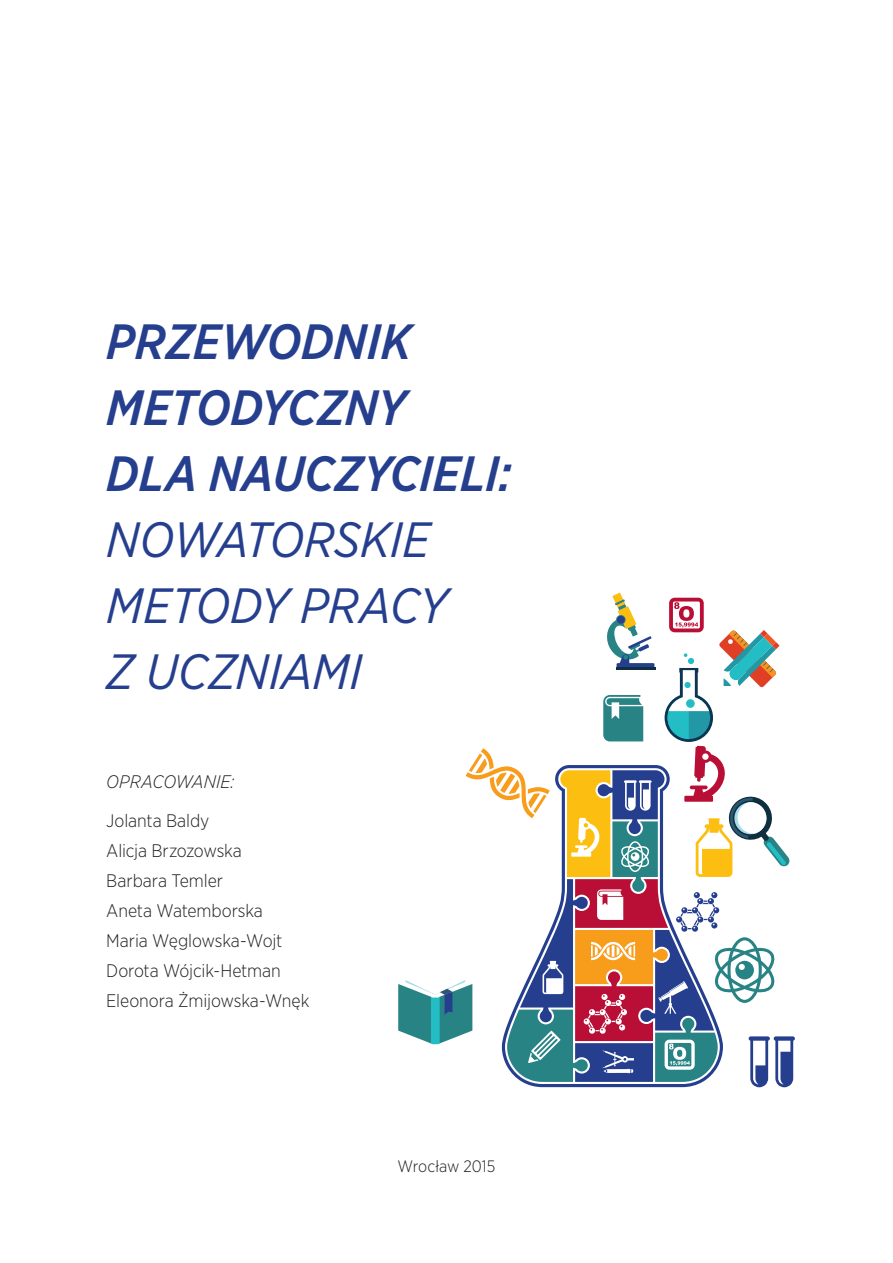
<style>
.page{position:relative;width:893px;height:1263px;background:#fff}
.page>*{position:absolute;margin:0;border:0;box-sizing:border-box;transform-origin:0 0}
.t1{font:italic 500 49.5px/66px "Gotham Narrow";letter-spacing:-.005em;color:#253f8e}
.t2{font:italic 49.5px/66px "Gotham Narrow";letter-spacing:-.005em;color:#253f8e}
.t3{font:300 18.15px/30px "Gotham Narrow";letter-spacing:-.01em;color:#231f20}
.t4{font:italic 300 18.15px "Gotham Narrow";color:#231f20}
.t5{font:300 16.5px "Gotham Narrow";letter-spacing:-.005em;color:#231f20}
</style>
<div class="page">
<svg style="left:398px;top:593px;width:397px;height:494px"></svg>
<h1 class="t1" style="left:106px;top:308px;width:407px">PRZEWODNIK<br>METODYCZNY<br>DLA NAUCZYCIELI:</h1>
<h1 class="t2" style="left:106px;top:506px;width:343px">NOWATORSKIE<br>METODY PRACY<br>Z UCZNIAMI</h1>
<p class="t4" style="left:106px;top:773px;width:130px">OPRACOWANIE:</p>
<p class="t3" style="left:106px;top:806px;width:205px">Jolanta Baldy<br>Alicja Brzozowska<br>Barbara Temler<br>Aneta Watemborska<br>Maria Węglowska-Wojt<br>Dorota Wójcik-Hetman<br>Eleonora Żmijowska-Wnęk</p>
<p class="t5" style="left:398px;top:1158px;width:99px">Wrocław 2015</p>
</div>
